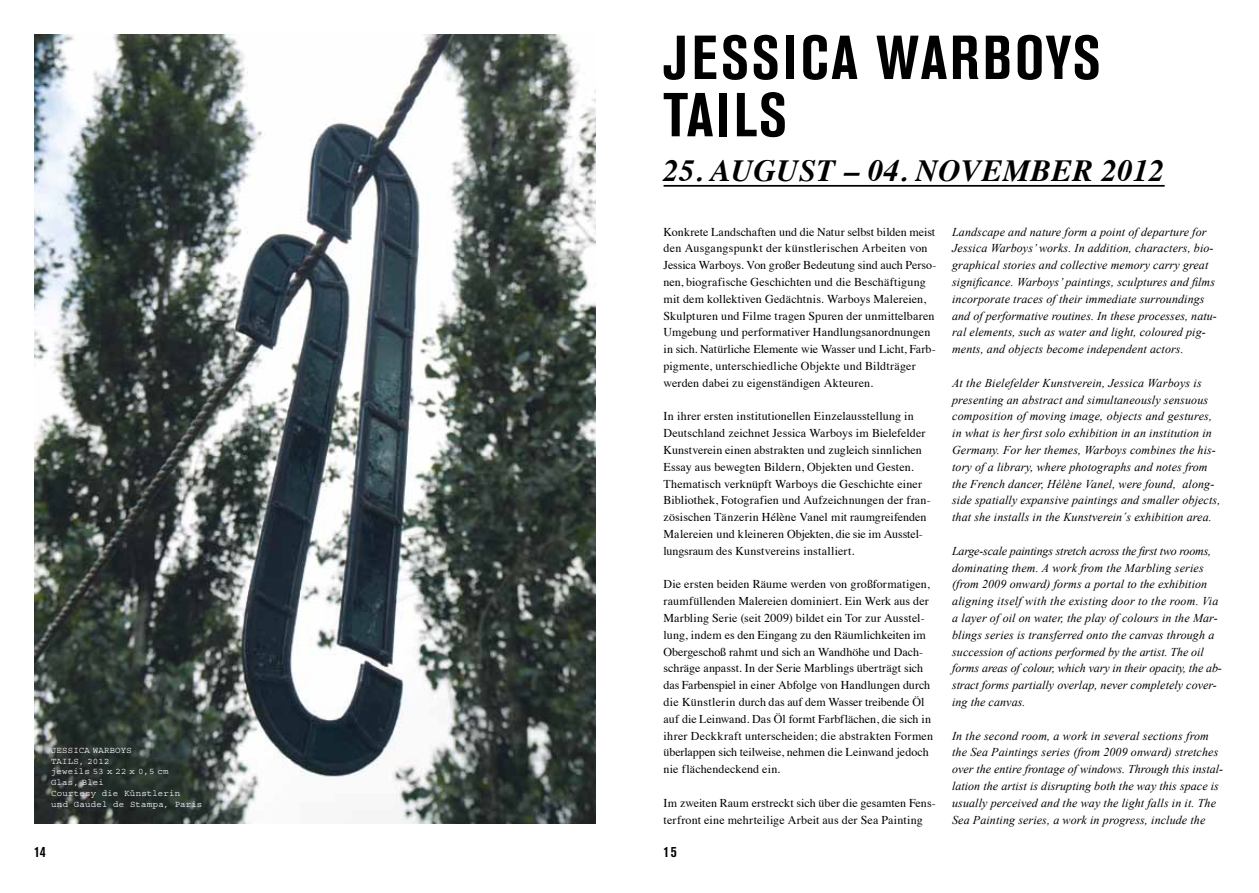
<style>
.page{position:relative;width:1259px;height:893px;background:#fff}
.page>*{position:absolute;margin:0;border:0;box-sizing:border-box;transform-origin:0 0}
.t1{font:700 condensed 61.35px/57.3px "Akzidenz Grotesk BE";letter-spacing:.04em;color:#000}
.t2{font:italic 700 30.75px "Times";letter-spacing:.015em;color:#000}
.t3{font:700 condensed 15px "Akzidenz Grotesk BE";color:#000}
.t4{font:italic 12px/16.8px "Times New Roman";letter-spacing:.01em;color:#000}
.t5{font:12px/16.8px "Times";letter-spacing:.01em;color:#000}
.t6{font:9px/10.8px "Courier Std";letter-spacing:.02em;color:#fff}
</style>
<div class="page">
<hr style="left:663px;top:185px;width:501px;height:2px;background:#000">
<img style="left:34px;top:34px;width:561px;height:790px">
<p class="t6" style="left:51px;top:745px;width:153px;text-indent:42px">WARBOYS<br>Tails, 2012<br>jeweils 53 x 22 x 0,5 cm<br>Glas, Blei<br>Courtesy die Künstlerin<br>und Gaudel de Stampa, Paris</p>
<p class="t6" style="left:51px;top:745px;width:13px">JESSICA</p>
<h1 class="t1" style="left:663px;top:30px;width:438px">JESSICA WARBOYS<br>TAILS</h1>
<h2 class="t2" style="left:663px;top:141px;width:502px">25. AUGUST – 04. NOVEMBER 2012</h2>
<p class="t5" style="left:663px;top:222px;width:274px">Konkrete Landschaften und die Natur selbst bilden meist den Ausgangspunkt der künstlerischen Arbeiten von Jessica Warboys. Von großer Bedeutung sind auch Perso&shy;nen, biografische Geschichten und die Beschäftigung mit dem kollektiven Gedächtnis. Warboys Malereien, Skulpturen und Filme tragen Spuren der unmittelbaren Umgebung und performativer Handlungsanordnungen in sich. Natürliche Elemente wie Wasser und Licht, Farb&shy;pigmente, unterschiedliche Objekte und Bildträger werden dabei zu eigenständigen Akteuren.</p>
<p class="t5" style="left:663px;top:407px;width:269px">In ihrer ersten institutionellen Einzelausstellung in Deutschland zeichnet Jessica Warboys im Bielefelder Kunstverein einen abstrakten und zugleich sinnlichen Essay aus bewegten Bildern, Objekten und Gesten.<br>Thematisch verknüpft Warboys die Geschichte einer Bibliothek, Fotografien und Aufzeichnungen der fran&shy;zösischen Tänzerin Hélène Vanel mit raumgreifenden Malereien und kleineren Objekten, die sie im Ausstel&shy;lungsraum des Kunstvereins installiert.</p>
<p class="t5" style="left:663px;top:575px;width:271px">Die ersten beiden Räume werden von großformatigen, raumfüllenden Malereien dominiert. Ein Werk aus der Marbling Serie (seit 2009) bildet ein Tor zur Ausstel&shy;lung, indem es den Eingang zu den Räumlichkeiten im Obergeschoß rahmt und sich an Wandhöhe und Dach&shy;schräge anpasst. In der Serie Marblings überträgt sich das Farbenspiel in einer Abfolge von Handlungen durch die Künstlerin durch das auf dem Wasser treibende Öl auf die Leinwand. Das Öl formt Farbflächen, die sich in ihrer Deckkraft unterscheiden; die abstrakten Formen überlappen sich teilweise, nehmen die Leinwand jedoch nie flächendeckend ein.</p>
<p class="t5" style="left:663px;top:793px;width:274px">Im zweiten Raum erstreckt sich über die gesamten Fens&shy;terfront eine mehrteilige Arbeit aus der Sea Painting</p>
<p class="t4" style="left:952px;top:223px;width:266px">Landscape and nature form a point of departure for Jessica Warboys’ works. In addition, characters, bio&shy;graphical stories and collective memory carry great significance. Warboys’ paintings, sculptures and films incorporate traces of their immediate surroundings and of performative routines. In these processes, natu&shy;ral elements, such as water and light, coloured pig&shy;ments, and objects become independent actors.</p>
<p class="t4" style="left:952px;top:374px;width:270px">At the Bielefelder Kunstverein, Jessica Warboys is presenting an abstract and simultaneously sensuous composition of moving image, objects and gestures, in what is her first solo exhibition in an institution in Germany. For her themes, Warboys combines the his&shy;tory of a library, where photographs and notes from the French dancer, Hélène Vanel, were found, along&shy;side spatially expansive paintings and smaller objects, that she installs in the Kunstverein´s exhibition area.</p>
<p class="t4" style="left:952px;top:542px;width:271px">Large-scale paintings stretch across the first two rooms, dominating them. A work from the Marbling series (from 2009 onward) forms a portal to the exhibition aligning itself with the existing door to the room. Via a layer of oil on water, the play of colours in the Mar&shy;blings series is transferred onto the canvas through a succession of actions performed by the artist. The oil forms areas of colour, which vary in their opacity, the ab&shy;stract forms partially overlap, never completely cover&shy;ing the canvas.</p>
<p class="t4" style="left:952px;top:727px;width:272px">In the second room, a work in several sections from the Sea Paintings series (from 2009 onward) stretches over the entire frontage of windows. Through this instal&shy;lation the artist is disrupting both the way this space is usually perceived and the way the light falls in it. The Sea Painting series, a work in progress, include the</p>
<p class="t3" style="left:34px;top:843px;width:13px">14</p>
<p class="t3" style="left:663px;top:843px;width:15px">15</p>
</div>
